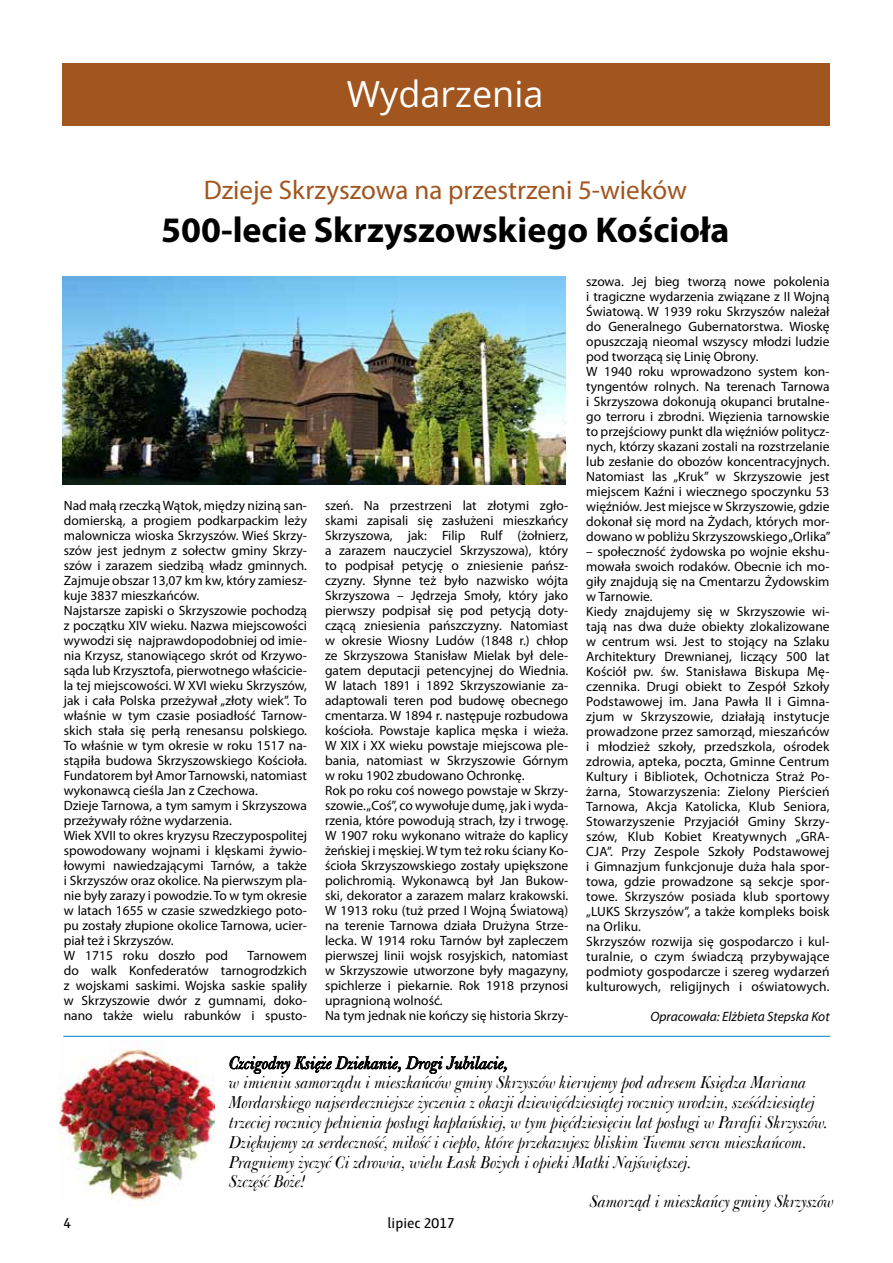
<style>
.page{position:relative;width:893px;height:1263px;background:#fff}
.page>*{position:absolute;margin:0;border:0;box-sizing:border-box;transform-origin:0 0}
.t1{font:700 36px "Myriad Pro";color:#000}
.t2{font:36px "Open Sans";color:#fff}
.t3{font:27px "Myriad Pro";color:#a1551f}
.t4{font:italic 16.5px "Bulmer EU";color:#000}
.t5{font:15px "Haptic Pro";color:#000}
.t6{font:13.5px/15px "Myriad Pro";color:#000}
.t7{font:italic 13.5px "Myriad Pro";color:#000}
</style>
<div class="page">
<div style="left:62px;top:63px;width:768px;height:63px;background:#a1551f"></div>
<svg style="left:229px;top:1055px;width:278px;height:19px"></svg>
<img style="left:60px;top:1049px;width:155px;height:158px">
<hr style="left:63px;top:1036px;width:767px;height:1px;background:#007dc5">
<img style="left:63px;top:276px;width:503px;height:209px">
<h1 class="t2" style="left:347px;top:70px;width:198px">Wydarzenia</h1>
<h2 class="t3" style="left:204px;top:173px;width:485px">Dzieje Skrzyszowa na przestrzeni 5-wieków</h2>
<h1 class="t1" style="left:161px;top:206px;width:570px">500-lecie Skrzyszowskiego Kościoła</h1>
<p class="t6" style="left:64px;top:498px;width:245px">Nad małą rzeczką Wątok, między niziną san&shy;domierską, a progiem podkarpackim leży malownicza wioska Skrzyszów. Wieś Skrzy&shy;szów jest jednym z sołectw gminy Skrzy&shy;szów i zarazem siedzibą władz gminnych.<br>Zajmuje obszar 13,07 km kw, który zamiesz&shy;kuje 3837 mieszkańców.<br>Najstarsze zapiski o Skrzyszowie pochodzą z początku XIV wieku. Nazwa miejscowości wywodzi się najprawdopodobniej od imie&shy;nia Krzysz, stanowiącego skrót od Krzywo&shy;sąda lub Krzysztofa, pierwotnego właścicie&shy;la tej miejscowości. W XVI wieku Skrzyszów, jak i cała Polska przeżywał „złoty wiek”. To właśnie w tym czasie posiadłość Tarnow&shy;skich stała się perłą renesansu polskiego.<br>To właśnie w tym okresie w roku 1517 na&shy;stąpiła budowa Skrzyszowskiego Kościoła.<br>Fundatorem był Amor Tarnowski, natomiast wykonawcą cieśla Jan z Czechowa.<br>Dzieje Tarnowa, a tym samym i Skrzyszowa przeżywały różne wydarzenia.<br>Wiek XVII to okres kryzysu Rzeczypospolitej spowodowany wojnami i klęskami żywio&shy;łowymi nawiedzającymi Tarnów, a także i Skrzyszów oraz okolice. Na pierwszym pla&shy;nie były zarazy i powodzie. To w tym okresie w latach 1655 w czasie szwedzkiego poto&shy;pu zostały złupione okolice Tarnowa, ucier&shy;piał też i Skrzyszów.<br>W 1715 roku doszło pod</p>
<p class="t6" style="left:64px;top:948px;width:245px;text-align:justify;text-indent:184px">Tarnowem do walk Konfederatów tarnogrodzkich z wojskami saskimi. Wojska saskie spaliły w Skrzyszowie dwór z gumnami, doko&shy;nano także wielu rabunków i spusto-</p>
<p class="t6" style="left:325px;top:498px;width:245px">szeń. Na przestrzeni lat złotymi zgło&shy;skami zapisali się zasłużeni mieszkańcy Skrzyszowa, jak: Filip Rulf (żołnierz, a zarazem nauczyciel Skrzyszowa), który to podpisał petycję o zniesienie pańsz&shy;czyzny. Słynne też było nazwisko wójta Skrzyszowa – Jędrzeja Smoły, który jako pierwszy podpisał się pod petycją doty&shy;czącą zniesienia pańszczyzny. Natomiast w okresie Wiosny Ludów (1848 r.) chłop ze Skrzyszowa Stanisław Mielak był dele&shy;gatem deputacji petencyjnej do Wiednia.<br>W latach 1891 i 1892 Skrzyszowianie za&shy;adaptowali teren pod budowę obecnego cmentarza. W 1894 r. następuje rozbudowa kościoła. Powstaje kaplica męska i wieża.<br>W XIX i XX wieku powstaje miejscowa ple&shy;bania, natomiast w Skrzyszowie Górnym w roku 1902 zbudowano Ochronkę.<br>Rok po roku coś nowego powstaje w Skrzy&shy;szowie. „Coś”, co wywołuje dumę, jak i wyda&shy;rzenia, które powodują strach, łzy i trwogę.<br>W 1907 roku wykonano witraże do kaplicy żeńskiej i męskiej. W tym też roku ściany Ko&shy;ścioła Skrzyszowskiego zostały upiększone polichromią. Wykonawcą był Jan Bukow&shy;ski, dekorator a zarazem malarz krakowski.<br>W 1913 roku (tuż przed I Wojną Światową) na terenie Tarnowa działa Drużyna Strze&shy;lecka. W 1914 roku Tarnów był zapleczem pierwszej linii wojsk rosyjskich, natomiast w Skrzyszowie utworzone były magazyny, spichlerze i piekarnie. Rok 1918 przynosi upragnioną wolność.<br>Na tym jednak nie kończy się historia Skrzy-</p>
<p class="t6" style="left:586px;top:274px;width:246px">szowa. Jej bieg tworzą nowe pokolenia i tragiczne wydarzenia związane z II Wojną Światową. W 1939 roku Skrzyszów należał do Generalnego Gubernatorstwa. Wioskę opuszczają nieomal wszyscy młodzi ludzie pod tworzącą się Linię Obrony.<br>W 1940 roku wprowadzono system kon&shy;tyngentów rolnych. Na terenach Tarnowa i Skrzyszowa dokonują okupanci brutalne&shy;go terroru i zbrodni. Więzienia tarnowskie to przejściowy punkt dla więźniów politycz&shy;nych, którzy skazani zostali na rozstrzelanie lub zesłanie do obozów koncentracyjnych.<br>Natomiast las „Kruk” w Skrzyszowie jest miejscem Kaźni i wiecznego spoczynku 53 więźniów. Jest miejsce w Skrzyszowie, gdzie dokonał się mord na Żydach, których mor&shy;dowano w pobliżu Skrzyszowskiego „Orlika”</p>
<p class="t6" style="left:586px;top:544px;width:245px">– społeczność żydowska po wojnie ekshu&shy;mowała swoich rodaków. Obecnie ich mo&shy;giły znajdują się na Cmentarzu Żydowskim w Tarnowie.<br>Kiedy znajdujemy się w Skrzyszowie wi&shy;tają nas dwa duże obiekty zlokalizowane w centrum wsi. Jest to stojący na Szlaku Architektury Drewnianej, liczący 500 lat Kościół pw. św. Stanisława Biskupa Mę&shy;czennika. Drugi obiekt to Zespół Szkoły Podstawowej im. Jana Pawła II i Gimna&shy;zjum w Skrzyszowie, działają instytucje prowadzone przez samorząd, mieszańców i młodzież szkoły, przedszkola, ośrodek zdrowia, apteka, poczta, Gminne Centrum Kultury i Bibliotek, Ochotnicza Straż Po&shy;żarna, Stowarzyszenia: Zielony Pierścień Tarnowa, Akcja Katolicka, Klub Seniora, Stowarzyszenie Przyjaciół Gminy Skrzy&shy;szów, Klub Kobiet Kreatywnych „GRA-CJA”. Przy Zespole Szkoły Podstawowej i Gimnazjum funkcjonuje duża hala spor&shy;towa, gdzie prowadzone są sekcje spor&shy;towe. Skrzyszów posiada klub sportowy „LUKS Skrzyszów”, a także kompleks boisk na Orliku.<br>Skrzyszów rozwija się gospodarczo i kul&shy;turalnie, o czym świadczą przybywające podmioty gospodarcze i szereg wydarzeń kulturowych, religijnych i oświatowych.</p>
<p class="t7" style="left:650px;top:1008px;width:181px">Opracowała: Elżbieta Stepska Kot</p>
<p class="t4" style="left:230px;top:1052px;width:280px">Czcigodny Księże Dziekanie, Drogi Jubilacie,</p>
<p class="t4" style="left:230px;top:1072px;width:579px">w imieniu samorządu i mieszkańców gminy Skrzyszów kierujemy pod adresem Księdza Mariana</p>
<p class="t4" style="left:230px;top:1092px;width:587px">Mordarskiego najserdeczniejsze życzenia z okazji dziewięćdziesiątej rocznicy urodzin, sześćdziesiątej</p>
<p class="t4" style="left:230px;top:1112px;width:600px">trzeciej rocznicy pełnienia posługi kapłańskiej, w tym pięćdziesięciu lat posługi w Parafii Skrzyszów.</p>
<p class="t4" style="left:230px;top:1132px;width:579px">Dziękujemy za serdeczność, miłość i ciepło, które przekazujesz bliskim Twemu sercu mieszkańcom.</p>
<p class="t4" style="left:230px;top:1151px;width:463px">Pragniemy życzyć Ci zdrowia, wielu Łask Bożych i opieki Matki Najświętszej.</p>
<p class="t4" style="left:230px;top:1171px;width:78px">Szczęść Boże!</p>
<p class="t4" style="left:590px;top:1191px;width:246px">Samorząd i mieszkańcy gminy Skrzyszów</p>
<p class="t5" style="left:64px;top:1214px;width:9px">4</p>
<p class="t5" style="left:388px;top:1214px;width:69px">lipiec 2017</p>
</div>
